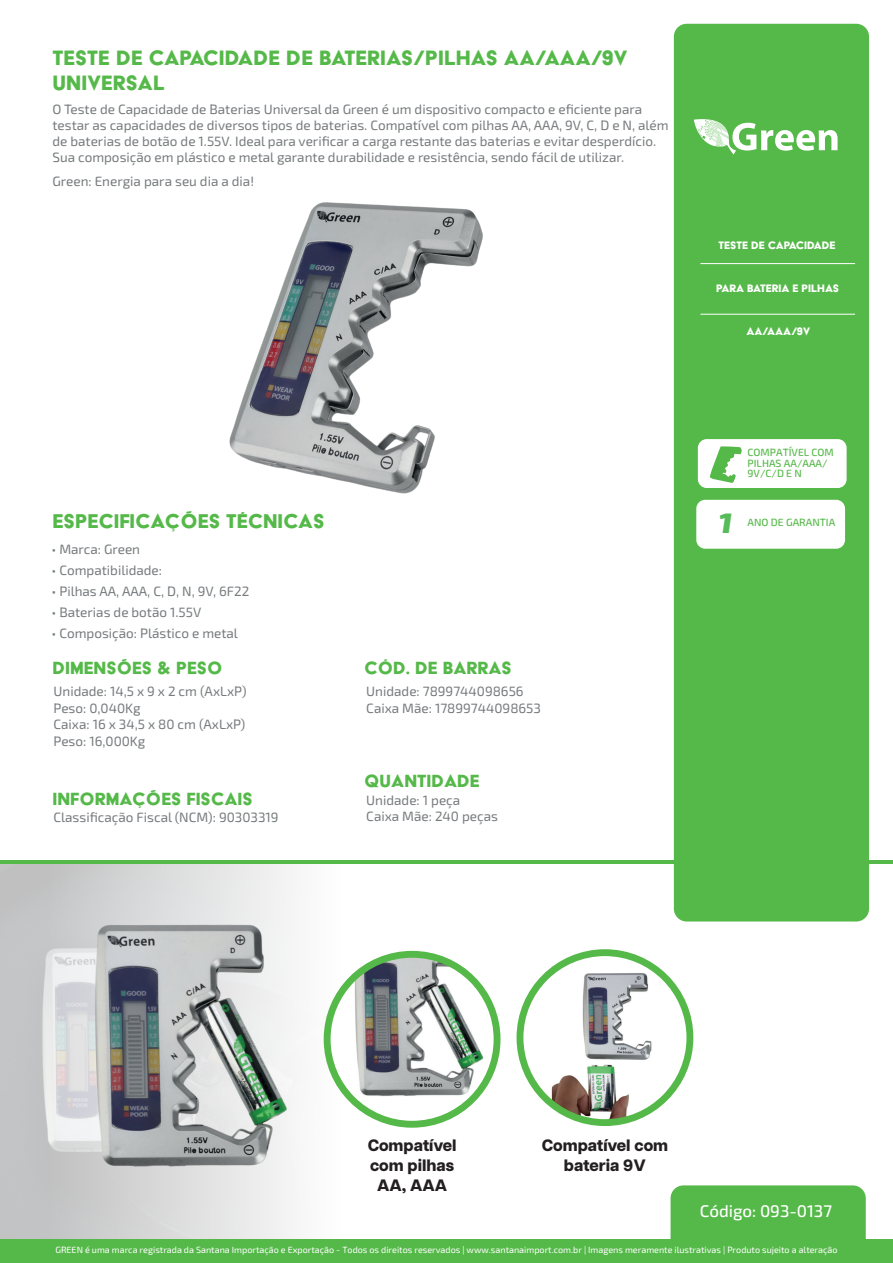
<style>
.page{position:relative;width:893px;height:1263px;background:#fff}
.page>*{position:absolute;margin:0;border:0;box-sizing:border-box;transform-origin:0 0}
.t1{font:italic 900 28.2px "Exo 2";color:#57bb59}
.t2{font:24px/25.5px "Acier BAT Text Solid";letter-spacing:.005em;color:#55b949}
.t3{font:22.95px "Acier BAT Text Solid";color:#55b949}
.t4{font:20.4px "Acier BAT Text Solid";color:#55b949}
.t5{font:500 16.95px "Exo 2";color:#fff}
.t6{font:800 16.5px/19.8px "Articulat CF";color:#231f20;text-align:center}
.t7{font:13.5px/16.5px "Exo 2";color:#777b7d}
.t8{font:12.45px "Acier BAT Text Solid";color:#fff}
.t9{font:500 10.5px/10.6px "Exo 2";color:#55b949}
.t10{font:9px "Exo 2";color:#fff}
</style>
<div class="page">
<div style="left:0;top:861px;width:18px;height:378px;background:#c3c4c5"></div>
<svg style="left:18px;top:863px;width:379px;height:376px"></svg>
<div style="left:671px;top:1185px;width:195px;height:54px;background:#55b949"></div>
<div style="left:674px;top:24px;width:195px;height:897px;background:#55b949;border-radius:13px"></div>
<svg style="left:693px;top:119px;width:144px;height:36px"></svg>
<div style="left:0;top:1239px;width:893px;height:24px;background:#55b949"></div>
<hr style="left:1px;top:860px;width:892px;height:3px;background:#55b949">
<hr style="left:700px;top:263px;width:155px;height:1px;background:#fff">
<hr style="left:700px;top:314px;width:155px;height:1px;background:#fff">
<div style="left:698px;top:439px;width:149px;height:49px;background:#fff;border-radius:9px"></div>
<div style="left:696px;top:500px;width:149px;height:49px;background:#fff;border-radius:9px"></div>
<img style="left:229px;top:202px;width:254px;height:292px">
<svg style="left:710px;top:446px;width:32px;height:37px"></svg>
<img style="left:90px;top:911px;width:211px;height:275px">
<svg style="left:324px;top:951px;width:176px;height:177px"></svg>
<svg style="left:517px;top:949px;width:176px;height:177px"></svg>
<h2 class="t2" style="left:52px;top:45px;width:577px">TESTE DE CAPACIDADE DE BATERIAS/PILHAS AA/AAA/9V<br>UNIVERSAL</h2>
<p class="t7" style="left:52px;top:101px;width:618px">O Teste de Capacidade de Baterias Universal da Green é um dispositivo compacto e eficiente para testar as capacidades de diversos tipos de baterias. Compatível com pilhas AA, AAA, 9V, C, D e N, além de baterias de botão de 1.55V. Ideal para verificar a carga restante das baterias e evitar desperdício.<br>Sua composição em plástico e metal garante durabilidade e resistência, sendo fácil de utilizar.</p>
<p class="t7" style="left:52px;top:173px;width:203px">Green: Energia para seu dia a dia!</p>
<h3 class="t3" style="left:52px;top:509px;width:274px">ESPECIFICAÇÕES TÉCNICAS</h3>
<p class="t7" style="left:51px;top:540px;width:90px">• Marca: Green</p>
<p class="t7" style="left:51px;top:561px;width:112px">• Compatibilidade:</p>
<p class="t7" style="left:51px;top:582px;width:199px">• Pilhas AA, AAA, C, D, N, 9V, 6F22</p>
<p class="t7" style="left:51px;top:603px;width:151px">• Baterias de botão 1.55V</p>
<p class="t7" style="left:51px;top:624px;width:188px">• Composição: Plástico e metal</p>
<h3 class="t4" style="left:52px;top:657px;width:172px">DIMENSÕES &amp; PESO</h3>
<p class="t7" style="left:54px;top:683px;width:194px">Unidade: 14,5 x 9 x 2 cm (AxLxP)<br>Peso: 0,040Kg<br>Caixa: 16 x 34,5 x 80 cm (AxLxP)<br>Peso: 16,000Kg</p>
<h3 class="t4" style="left:52px;top:788px;width:202px">INFORMAÇÕES FISCAIS</h3>
<p class="t7" style="left:54px;top:809px;width:227px">Classificação Fiscal (NCM): 90303319</p>
<h3 class="t4" style="left:364px;top:657px;width:149px">CÓD. DE BARRAS</h3>
<p class="t7" style="left:366px;top:683px;width:176px">Unidade: 7899744098656<br>Caixa Mãe: 17899744098653</p>
<h3 class="t4" style="left:364px;top:770px;width:117px">QUANTIDADE</h3>
<p class="t7" style="left:366px;top:791px;width:133px">Unidade: 1 peça<br>Caixa Mãe: 240 peças</p>
<p class="t8" style="left:718px;top:239px;width:119px">TESTE DE CAPACIDADE</p>
<p class="t8" style="left:716px;top:281px;width:124px">PARA BATERIA E PILHAS</p>
<p class="t8" style="left:746px;top:325px;width:65px">AA/AAA/9V</p>
<p class="t9" style="left:748px;top:447px;width:88px">COMPATÍVEL COM<br>PILHAS AA/AAA/<br>9V/C/D E N</p>
<h1 class="t1" style="left:719px;top:500px;width:15px">1</h1>
<p class="t9" style="left:748px;top:517px;width:89px">ANO DE GARANTIA</p>
<p class="t6" style="left:368px;top:1135px;width:90px">Compatível com pilhas<br>AA, AAA</p>
<p class="t6" style="left:542px;top:1135px;width:128px">Compatível com bateria 9V</p>
<p class="t5" style="left:700px;top:1199px;width:134px">Código: 093-0137</p>
<p class="t10" style="left:55px;top:1244px;width:784px">GREEN é uma marca registrada da Santana Importação e Exportação - Todos os direitos reservados | www.santanaimport.com.br | Imagens meramente ilustrativas | Produto sujeito a alteração</p>
</div>
